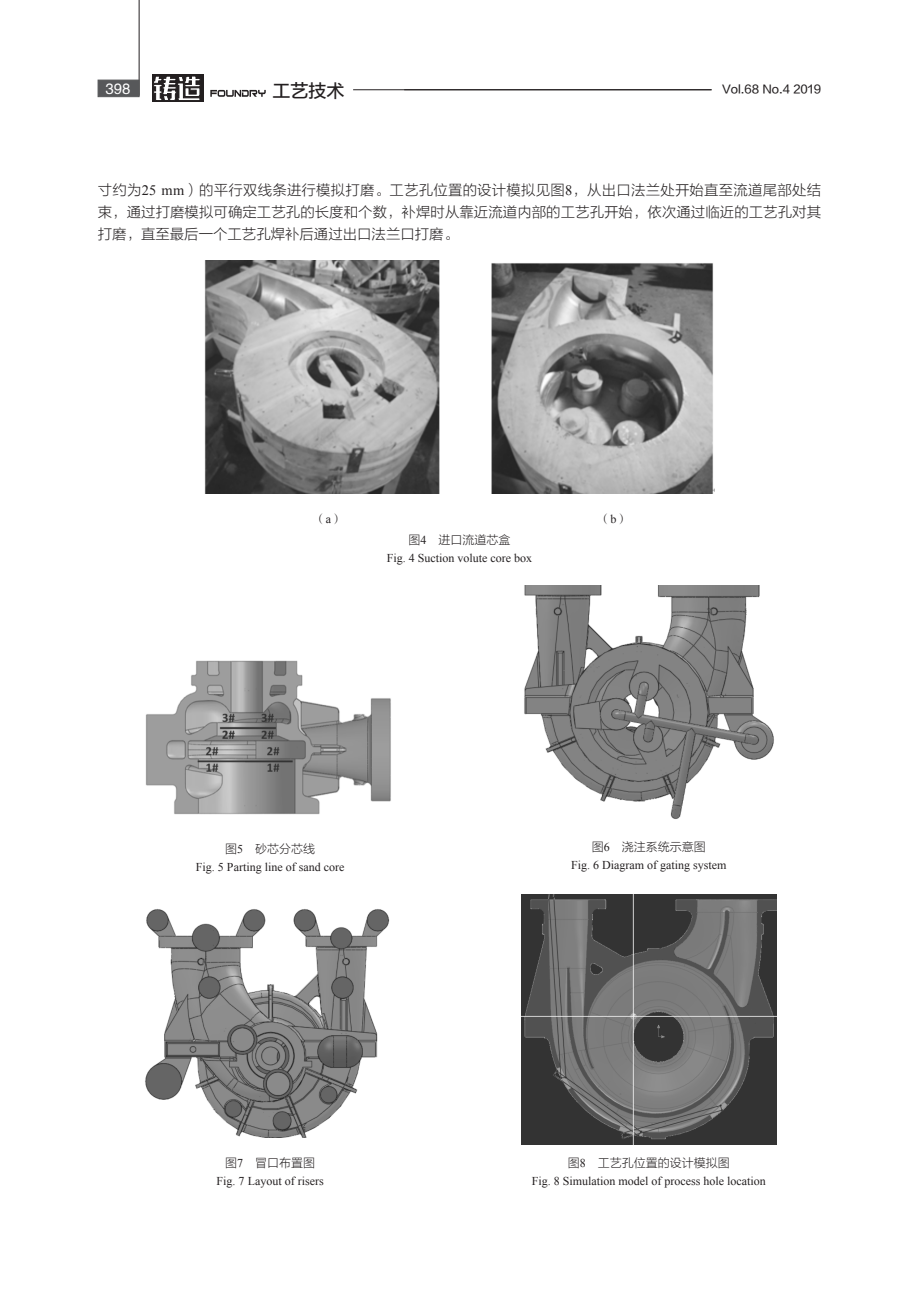
<style>
.page{position:relative;width:919px;height:1289px;background:#fff}
.page>*{position:absolute;margin:0;border:0;box-sizing:border-box;transform-origin:0 0}
.t1{font:18px "FZLTZHUNHJW GB1 0";color:#231f20}
.t2{font:15px "FZHTJW GB1 0";color:#fff}
._1正文{font:14.4px/21.8px "FZLTKHK GBK1 0";color:#231f20;text-align:justify}
._5图注{font:12px "Times New Roman";color:#231f20}
._5图注-2{font:12px "FZLTKHK GBK1 0";color:#231f20}
.图abc{font:12px "FZSSJW GB1 0";color:#231f20}
.t3{font:11.25px "FZLTZHUNHJW GB1 0";color:#231f20}
.s1{font-family:"Times New Roman"}
</style>
<div class="page">
<hr style="left:139px;top:0;width:1px;height:96px;background:#231f20">
<div style="left:98px;top:80px;width:41px;height:17px;background:#57585a"></div>
<svg style="left:210px;top:90px;width:56px;height:7px"></svg>
<div style="left:152px;top:75px;width:52px;height:27px;background:#231f20"></div>
<svg style="left:153px;top:76px;width:47px;height:24px"></svg>
<hr style="left:353px;top:89px;width:358px;height:1px;background:#231f20">
<img style="left:204px;top:261px;width:510px;height:232px">
<img style="left:145px;top:660px;width:246px;height:154px">
<img style="left:524px;top:585px;width:250px;height:234px">
<img style="left:145px;top:909px;width:245px;height:228px">
<img style="left:521px;top:894px;width:255px;height:250px">
<p class="t2" style="left:105px;top:80px;width:26px">398</p>
<h1 class="t1" style="left:272px;top:81px;width:73px">工艺技术</h1>
<p class="t3" style="left:722px;top:83px;width:100px">Vol.68 No.4 2019</p>
<p class="_1正文" style="left:98px;top:180px;width:724px">寸约为<span class="s1">25 mm</span>）的平行双线条进行模拟打磨。工艺孔位置的设计模拟见图<span class="s1">8</span>，从出口法兰处开始直至流道尾部处结束，通过打磨模拟可确定工艺孔的长度和个数，补焊时从靠近流道内部的工艺孔开始，依次通过临近的工艺孔对其打磨，直至最后一个工艺孔焊补后通过出口法兰口打磨。</p>
<p class="图abc" style="left:314px;top:513px;width:31px">（<span class="s1">a</span>）</p>
<p class="图abc" style="left:598px;top:513px;width:31px">（<span class="s1">b</span>）</p>
<p class="_5图注-2" style="left:408px;top:533px;width:103px">图<span class="s1">4</span> 进口流道芯盒</p>
<p class="_5图注" style="left:387px;top:550px;width:147px">Fig. 4 Suction volute core box</p>
<p class="_5图注-2" style="left:225px;top:842px;width:91px">图<span class="s1">5</span> 砂芯分芯线</p>
<p class="_5图注" style="left:196px;top:858px;width:150px">Fig. 5 Parting line of sand core</p>
<p class="_5图注-2" style="left:225px;top:1155px;width:91px">图<span class="s1">7</span> 冒口布置图</p>
<p class="_5图注" style="left:217px;top:1172px;width:108px">Fig. 7 Layout of risers</p>
<p class="_5图注-2" style="left:591px;top:840px;width:115px">图<span class="s1">6</span> 浇注系统示意图</p>
<p class="_5图注" style="left:571px;top:857px;width:157px">Fig. 6 Diagram of gating system</p>
<p class="_5图注-2" style="left:567px;top:1155px;width:163px">图<span class="s1">8</span> 工艺孔位置的设计模拟图</p>
<p class="_5图注" style="left:531px;top:1172px;width:235px">Fig. 8 Simulation model of process hole location</p>
</div>
